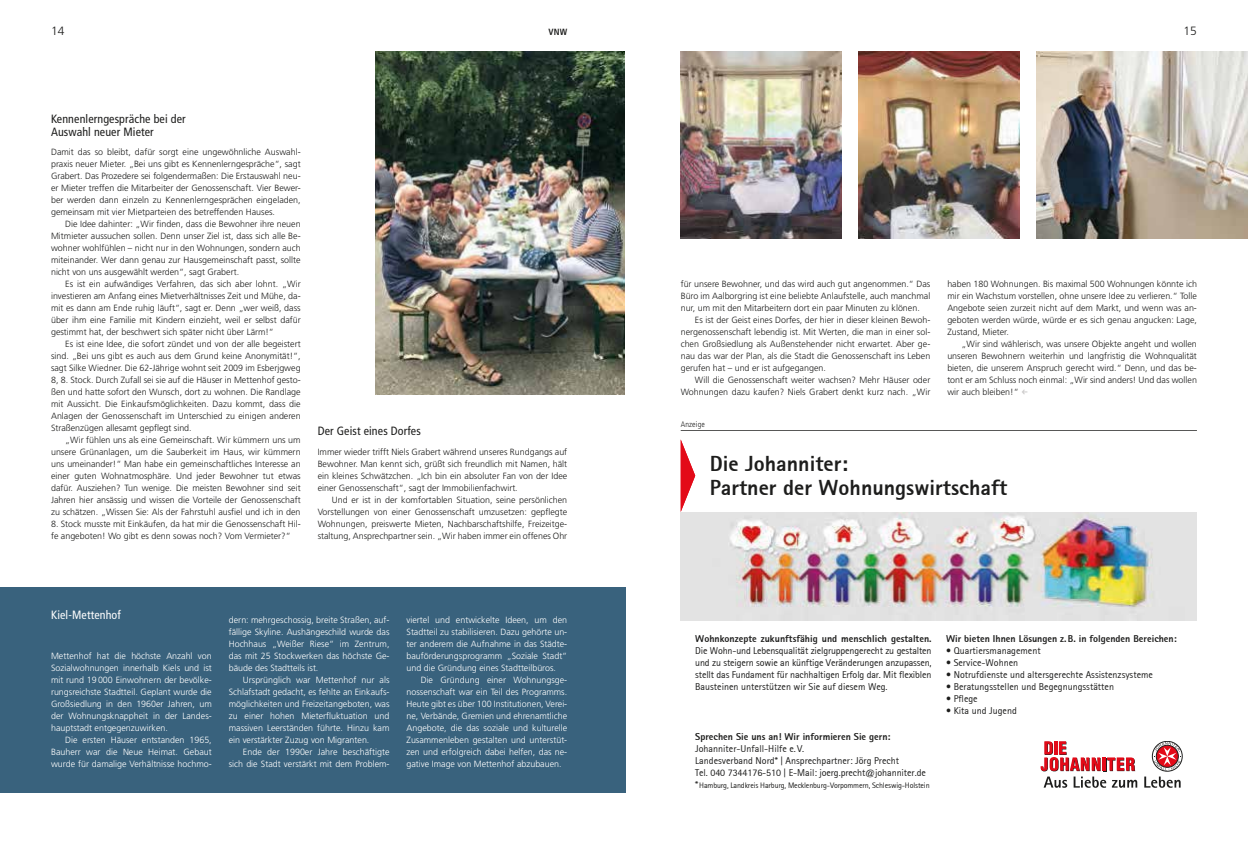
<style>
.page{position:relative;width:1248px;height:842px;background:#fff}
.page>*{position:absolute;margin:0;border:0;box-sizing:border-box;transform-origin:0 0}
.t1{font:800 22px/24px "Rotis Sans Serif";color:#1d1d1c}
.t2{font:condensed 12px/13px "Frutiger";letter-spacing:.01em;color:#1d1d1c}
.t3{font:condensed 12px "Frutiger";letter-spacing:.01em;color:#fff}
.t4{font:300 12px "Frutiger";color:#1d1d1c}
.t5{font:10px/12px "Rotis Sans Serif";color:#1d1d1c;text-align:justify}
.t6{font:800 10px "Rotis Sans Serif";color:#1d1d1c}
.t7{font:300 9px/12px "Frutiger";color:#1d1d1c;text-align:justify}
.t8{font:300 9px/12px "Frutiger";color:#fff;text-align:justify}
.t9{font:700 condensed 9px "Frutiger";color:#1d1d1c}
.t10{font:8px "Rotis Sans Serif";letter-spacing:-.02em;color:#1d1d1c}
.t11{font:300 condensed 8px "Frutiger";letter-spacing:.02em;color:#1d1d1c}
.s1{font-family:"FF Dingbests";font-weight:400;color:#c7c6c6}
.s2{font-size:10px}
</style>
<div class="page">
<img style="left:680px;top:512px;width:516px;height:109px">
<svg style="left:1040px;top:741px;width:97px;height:47px"></svg>
<svg style="left:1144px;top:776px;width:36px;height:12px"></svg>
<div style="left:1151px;top:741px;width:31px;height:30px;border:1px solid #1d1d1c;border-radius:50%"></div>
<svg style="left:1153px;top:742px;width:27px;height:28px"></svg>
<svg style="left:680px;top:439px;width:15px;height:73px"></svg>
<hr style="left:680px;top:430px;width:516px;height:1px;background:#1d1d1c">
<div style="left:0;top:587px;width:625px;height:205px;background:#39627d"></div>
<img style="left:680px;top:51px;width:161px;height:188px">
<img style="left:375px;top:51px;width:249px;height:344px">
<img style="left:858px;top:51px;width:161px;height:188px">
<img style="left:1036px;top:51px;width:211px;height:188px">
<h2 class="t4" style="left:51px;top:24px;width:15px">14</h2>
<p class="t9" style="left:548px;top:26px;width:20px">VNW</p>
<h2 class="t4" style="left:1183px;top:24px;width:15px">15</h2>
<h2 class="t2" style="left:51px;top:112px;width:136px">Kennenlerngespräche bei der<br>Auswahl neuer Mieter</h2>
<p class="t7" style="left:51px;top:146px;width:251px">Damit das so bleibt, dafür sorgt eine ungewöhnliche Auswahl&shy;praxis neuer Mieter. „Bei uns gibt es Kennenlerngespräche“, sagt Grabert. Das Prozedere sei folgendermaßen: Die Erstauswahl neu&shy;er Mieter treffen die Mitarbeiter der Genossenschaft. Vier Bewer&shy;ber werden dann einzeln zu Kennenlerngesprächen eingeladen, gemeinsam mit vier Mietparteien des betreffenden Hauses.</p>
<p class="t7" style="left:51px;top:218px;width:251px;text-indent:14px">Die Idee dahinter: „Wir finden, dass die Bewohner ihre neuen Mitmieter aussuchen sollen. Denn unser Ziel ist, dass sich alle Be&shy;wohner wohlfühlen – nicht nur in den Wohnungen, sondern auch miteinander. Wer dann genau zur Hausgemeinschaft passt, sollte nicht von uns ausgewählt werden“, sagt Grabert.</p>
<p class="t7" style="left:51px;top:278px;width:251px;text-indent:14px">Es ist ein aufwändiges Verfahren, das sich aber lohnt. „Wir investieren am Anfang eines Mietverhältnisses Zeit und Mühe, da&shy;mit es dann am Ende ruhig läuft“, sagt er. Denn „wer weiß, dass über ihm eine Familie mit Kindern einzieht, weil er selbst dafür gestimmt hat, der beschwert sich später nicht über Lärm!“</p>
<p class="t7" style="left:51px;top:338px;width:251px;text-indent:14px">Es ist eine Idee, die sofort zündet und von der alle begeistert sind. „Bei uns gibt es auch aus dem Grund keine Anonymität!“, sagt Silke Wiedner. Die 62-Jährige wohnt seit 2009 im Esberjgweg 8, 8. Stock. Durch Zufall sei sie auf die Häuser in Mettenhof gesto&shy;ßen und hatte sofort den Wunsch, dort zu wohnen. Die Randlage mit Aussicht. Die Einkaufsmöglichkeiten. Dazu kommt, dass die Anlagen der Genossenschaft im Unterschied zu einigen anderen Straßenzügen allesamt gepflegt sind.</p>
<p class="t7" style="left:51px;top:434px;width:251px;text-indent:14px">„Wir fühlen uns als eine Gemeinschaft. Wir kümmern uns um unsere Grünanlagen, um die Sauberkeit im Haus, wir kümmern uns umeinander!“ Man habe ein gemeinschaftliches Interesse an einer guten Wohnatmosphäre. Und jeder Bewohner tut etwas dafür. Ausziehen? Tun wenige. Die meisten Bewohner sind seit Jahren hier ansässig und wissen die Vorteile der Genossenschaft zu schätzen. „Wissen Sie: Als der Fahrstuhl ausfiel und ich in den</p>
<p class="t7" style="left:51px;top:518px;width:251px">8. Stock musste mit Einkäufen, da hat mir die Genossenschaft Hil&shy;fe angeboten! Wo gibt es denn sowas noch? Vom Vermieter?“</p>
<h2 class="t2" style="left:317px;top:425px;width:105px">Der Geist eines Dorfes</h2>
<p class="t7" style="left:317px;top:446px;width:251px">Immer wieder trifft Niels Grabert während unseres Rundgangs auf Bewohner. Man kennt sich, grüßt sich freundlich mit Namen, hält ein kleines Schwätzchen. „Ich bin ein absoluter Fan von der Idee einer Genossenschaft“, sagt der Immobilienfachwirt.</p>
<p class="t7" style="left:317px;top:494px;width:251px;text-indent:14px">Und er ist in der komfortablen Situation, seine persönlichen Vorstellungen von einer Genossenschaft umzusetzen: gepflegte Wohnungen, preiswerte Mieten, Nachbarschaftshilfe, Freizeitge&shy;staltung, Ansprechpartner sein. „Wir haben immer ein offenes Ohr</p>
<h2 class="t3" style="left:51px;top:608px;width:71px">Kiel-Mettenhof</h2>
<p class="t8" style="left:51px;top:650px;width:162px">Mettenhof hat die höchste Anzahl von Sozialwohnungen innerhalb Kiels und ist mit rund 19000 Einwohnern der bevölke&shy;rungsreichste Stadtteil. Geplant wurde die Großsiedlung in den 1960er Jahren, um der Wohnungsknappheit in der Landes&shy;hauptstadt entgegenzuwirken.</p>
<p class="t8" style="left:51px;top:734px;width:162px;text-indent:14px">Die ersten Häuser entstanden 1965, Bauherr war die Neue Heimat. Gebaut wurde für damalige Verhältnisse hochmo-</p>
<p class="t8" style="left:229px;top:614px;width:162px">dern: mehrgeschossig, breite Straßen, auf&shy;fällige Skyline. Aushängeschild wurde das Hochhaus „Weißer Riese“ im Zentrum, das mit 25 Stockwerken das höchste Ge&shy;bäude des Stadtteils ist.</p>
<p class="t8" style="left:229px;top:674px;width:162px;text-indent:14px">Ursprünglich war Mettenhof nur als Schlafstadt gedacht, es fehlte an Einkaufs&shy;möglichkeiten und Freizeitangeboten, was zu einer hohen Mieterfluktuation und massiven Leerständen führte. Hinzu kam ein verstärkter Zuzug von Migranten.</p>
<p class="t8" style="left:229px;top:746px;width:162px;text-align:right">Ende der 1990er Jahre beschäftigte sich die Stadt verstärkt mit dem Problem-</p>
<p class="t8" style="left:406px;top:614px;width:162px">viertel und entwickelte Ideen, um den Stadtteil zu stabilisieren. Dazu gehörte un&shy;ter anderem die Aufnahme in das Städte&shy;bauförderungsprogramm „Soziale Stadt“ und die Gründung eines Stadtteilbüros.</p>
<p class="t8" style="left:406px;top:674px;width:162px;text-indent:14px">Die Gründung einer Wohnungsge&shy;nossenschaft war ein Teil des Programms.<br>Heute gibt es über 100 Institutionen, Verei&shy;ne, Verbände, Gremien und ehrenamtliche Angebote, die das soziale und kulturelle Zusammenleben gestalten und unterstüt&shy;zen und erfolgreich dabei helfen, das ne&shy;gative Image von Mettenhof abzubauen.</p>
<p class="t7" style="left:680px;top:278px;width:251px">für unsere Bewohner, und das wird auch gut angenommen.“ Das Büro im Aalborgring ist eine beliebte Anlaufstelle, auch manchmal nur, um mit den Mitarbeitern dort ein paar Minuten zu klönen.</p>
<p class="t7" style="left:680px;top:314px;width:251px;text-indent:14px">Es ist der Geist eines Dorfes, der hier in dieser kleinen Bewoh&shy;nergenossenschaft lebendig ist. Mit Werten, die man in einer sol&shy;chen Großsiedlung als Außenstehender nicht erwartet. Aber ge&shy;nau das war der Plan, als die Stadt die Genossenschaft ins Leben gerufen hat – und er ist aufgegangen.</p>
<p class="t7" style="left:680px;top:374px;width:251px;text-align:right">Will die Genossenschaft weiter wachsen? Mehr Häuser oder<br>Wohnungen dazu kaufen? Niels Grabert denkt kurz nach. „Wir</p>
<p class="t11" style="left:680px;top:419px;width:26px">Anzeige</p>
<p class="t7" style="left:947px;top:278px;width:251px">haben 180 Wohnungen. Bis maximal 500 Wohnungen könnte ich mir ein Wachstum vorstellen, ohne unsere Idee zu verlieren.“ Tolle Angebote seien zurzeit nicht auf dem Markt, und wenn was an&shy;geboten werden würde, würde er es sich genau angucken: Lage, Zustand, Mieter.</p>
<p class="t7" style="left:947px;top:338px;width:251px;text-indent:14px">„Wir sind wählerisch, was unsere Objekte angeht und wollen unseren Bewohnern weiterhin und langfristig die Wohnqualität bieten, die unserem Anspruch gerecht wird.“ Denn, und das be&shy;tont er am Schluss noch einmal: „Wir sind anders! Und das wollen wir auch bleiben!“ <span class="s1">h</span></p>
<h1 class="t1" style="left:709px;top:452px;width:299px">Die Johanniter:<br>Partner der Wohnungswirtschaft</h1>
<p class="t6" style="left:695px;top:632px;width:238px">Wohnkonzepte zukunftsfähig und menschlich gestalten.</p>
<p class="t5" style="left:695px;top:645px;width:238px">Die Wohn-und Lebensqualität zielgruppengerecht zu gestalten und zu steigern sowie an künftige Veränderungen anzupassen, stellt das Fundament für nachhaltigen Erfolg dar. Mit flexiblen Bausteinen unterstützen wir Sie auf diesem Weg.</p>
<p class="t6" style="left:695px;top:730px;width:197px">Sprechen Sie uns an! Wir informieren Sie gern:</p>
<p class="t5" style="left:695px;top:742px;width:232px;text-align:left">Johanniter-Unfall-Hilfe e. V.<br>Landesverband Nord* | Ansprechpartner: Jörg Precht<br>Tel. 040 7344176-510 | E-Mail: joerg.precht@johanniter.de</p>
<p class="t10" style="left:695px;top:780px;width:236px"><span class="s2">*</span> Hamburg, Landkreis Harburg, Mecklenburg-Vorpommern, Schleswig-Holstein</p>
<p class="t6" style="left:946px;top:632px;width:232px">Wir bieten Ihnen Lösungen z. B. in folgenden Bereichen:</p>
<p class="t5" style="left:946px;top:645px;width:96px">• Quartiersmanagement</p>
<p class="t5" style="left:946px;top:657px;width:74px">• Service-Wohnen</p>
<p class="t5" style="left:946px;top:669px;width:208px">• Notrufdienste und altersgerechte Assistenzsysteme</p>
<p class="t5" style="left:946px;top:681px;width:169px">• Beratungsstellen und Begegnungsstätten</p>
<p class="t5" style="left:946px;top:693px;width:33px">• Pflege</p>
<p class="t5" style="left:946px;top:705px;width:72px">• Kita und Jugend</p>
</div>
